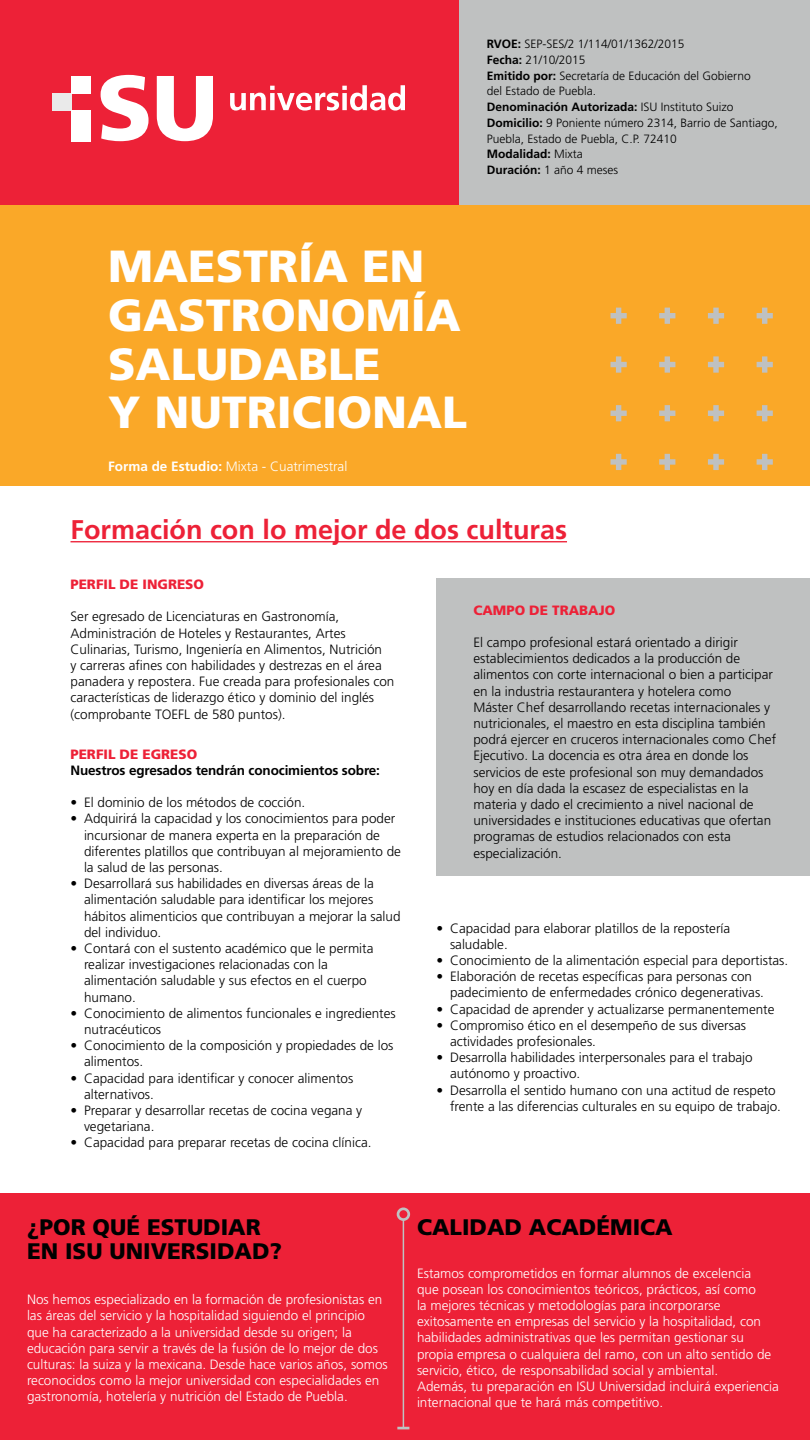
<style>
.page{position:relative;width:810px;height:1440px;background:#fff}
.page>*{position:absolute;margin:0;border:0;box-sizing:border-box;transform-origin:0 0}
.CARRERA{font:900 45px/48.8px "Frutiger LT Std";color:#fff}
.Formación{font:700 27px "Frutiger LT Std";color:#ed2137}
.TÍTULO_NEGRO{font:900 22.5px/24px "Frutiger LT Std";color:#000}
.PERFIL-3{font:300 13.5px/16.2px "Frutiger LT Std";color:#000}
.ESTUDIAR-CALIDAD{font:300 13.5px/16.2px "Frutiger LT Std";color:#fff}
.PERFIL-1{font:900 13.5px "Frutiger LT Std";color:#ed2137}
.PERFIL-2{font:700 13.5px "Frutiger LT Std";letter-spacing:-.01em;color:#000}
.Modalidad{font:300 13.5px "Frutiger LT Std";color:#fff}
.Modalidad-2{font:300 12px/15.8px "Frutiger LT Std";color:#000}
.Modalidad-3{font:700 12px "Frutiger LT Std";color:#000}
.s1{font-weight:700}
.s2{font-weight:300}
</style>
<div class="page">
<div style="left:0;top:0;width:486px;height:224px;background:#ed2137"></div>
<div style="left:459px;top:0;width:351px;height:206px;background:#bfc1c1"></div>
<div style="left:436px;top:579px;width:374px;height:297px;background:#bfc1c1"></div>
<div style="left:0;top:206px;width:810px;height:280px;background:#faa828"></div>
<svg style="left:230px;top:85px;width:175px;height:26px"></svg>
<svg style="left:101px;top:75px;width:48px;height:66px"></svg>
<svg style="left:157px;top:76px;width:56px;height:65px"></svg>
<div style="left:52px;top:93px;width:19px;height:17px;background:#eaeaea"></div>
<div style="left:71px;top:76px;width:20px;height:17px;background:#fff"></div>
<div style="left:71px;top:110px;width:20px;height:31px;background:#fff"></div>
<svg style="left:610px;top:308px;width:17px;height:16px"></svg>
<svg style="left:659px;top:308px;width:16px;height:16px"></svg>
<svg style="left:708px;top:308px;width:16px;height:16px"></svg>
<svg style="left:757px;top:308px;width:16px;height:16px"></svg>
<svg style="left:610px;top:454px;width:17px;height:16px"></svg>
<svg style="left:610px;top:405px;width:17px;height:16px"></svg>
<svg style="left:610px;top:356px;width:17px;height:17px"></svg>
<svg style="left:659px;top:454px;width:16px;height:16px"></svg>
<svg style="left:659px;top:405px;width:16px;height:16px"></svg>
<svg style="left:659px;top:356px;width:16px;height:17px"></svg>
<svg style="left:708px;top:454px;width:16px;height:16px"></svg>
<svg style="left:708px;top:405px;width:16px;height:16px"></svg>
<svg style="left:708px;top:356px;width:16px;height:17px"></svg>
<svg style="left:757px;top:454px;width:16px;height:16px"></svg>
<svg style="left:757px;top:405px;width:16px;height:16px"></svg>
<svg style="left:757px;top:356px;width:16px;height:17px"></svg>
<hr style="left:70px;top:541px;width:497px;height:1px;background:#ed2137">
<div style="left:0;top:1194px;width:810px;height:246px;background:#ed2137"></div>
<hr style="left:403px;top:1220px;width:1px;height:208px;background:#bfc2c2">
<div style="left:397px;top:1207px;width:13px;height:14px;border:3px solid #bfc2c2;border-radius:50%"></div>
<svg style="left:397px;top:1427px;width:12px;height:2px"></svg>
<p class="Modalidad-2" style="left:487px;top:36px;width:199px"><span class="s1">RVOE:</span> SEP-SES/2 1/114/01/1362/2015</p>
<p class="Modalidad-2" style="left:487px;top:52px;width:100px"><span class="s1">Fecha:</span> 21/10/2015</p>
<p class="Modalidad-2" style="left:487px;top:68px;width:266px"><span class="s1">Emitido por:</span> Secretaría de Educación del Gobierno</p>
<p class="Modalidad-2" style="left:487px;top:83px;width:111px">del Estado de Puebla.</p>
<p class="Modalidad-3" style="left:487px;top:100px;width:248px">Denominación Autorizada: <span class="s2">ISU Instituto Suizo</span></p>
<p class="Modalidad-2" style="left:487px;top:115px;width:293px"><span class="s1">Domicilio:</span> 9 Poniente número 2314, Barrio de Santiago,<br>Puebla, Estado de Puebla, C.P. 72410</p>
<p class="Modalidad-3" style="left:487px;top:147px;width:97px">Modalidad: <span class="s2">Mixta</span></p>
<p class="Modalidad-2" style="left:487px;top:162px;width:133px"><span class="s1">Duración:</span> 1 año 4 meses</p>
<p class="CARRERA" style="left:108px;top:242px;width:354px">MAESTRÍA EN<br>GASTRONOMÍA<br>SALUDABLE</p>
<p class="CARRERA" style="left:108px;top:388px;width:360px">Y NUTRICIONAL</p>
<p class="Modalidad" style="left:108px;top:458px;width:241px"><span class="s1">Forma de Estudio:</span> Mixta - Cuatrimestral</p>
<p class="Formación" style="left:70px;top:514px;width:498px">Formación con lo mejor de dos culturas</p>
<p class="PERFIL-1" style="left:70px;top:576px;width:135px">PERFIL DE INGRESO</p>
<p class="PERFIL-3" style="left:70px;top:609px;width:325px">Ser egresado de Licenciaturas en Gastronomía, Administración de Hoteles y Restaurantes, Artes Culinarias, Turismo, Ingeniería en Alimentos, Nutrición<br>y carreras afines con habilidades y destrezas en el área panadera y repostera. Fue creada para profesionales con características de liderazgo ético y dominio del inglés (comprobante TOEFL de 580 puntos).</p>
<p class="PERFIL-1" style="left:473px;top:602px;width:143px">CAMPO DE TRABAJO</p>
<p class="PERFIL-3" style="left:473px;top:634px;width:304px">El campo profesional estará orientado a dirigir establecimientos dedicados a la producción de alimentos con corte internacional o bien a participar en la industria restaurantera y hotelera como<br>Máster Chef desarrollando recetas internacionales y nutricionales, el maestro en esta disciplina también podrá ejercer en cruceros internacionales como Chef Ejecutivo. La docencia es otra área en donde los servicios de este profesional son muy demandados hoy en día dada la escasez de especialistas en la materia y dado el crecimiento a nivel nacional de universidades e instituciones educativas que ofertan programas de estudios relacionados con esta especialización.</p>
<p class="PERFIL-1" style="left:70px;top:746px;width:128px">PERFIL DE EGRESO</p>
<p class="PERFIL-2" style="left:70px;top:762px;width:311px">Nuestros egresados tendrán conocimientos sobre:</p>
<p class="PERFIL-3" style="left:70px;top:795px;width:236px">• El dominio de los métodos de cocción.</p>
<p class="PERFIL-3" style="left:84px;top:811px;width:319px;text-indent:-14px">• Adquirirá la capacidad y los conocimientos para poder incursionar de manera experta en la preparación de diferentes platillos que contribuyan al mejoramiento de la salud de las personas.</p>
<p class="PERFIL-3" style="left:84px;top:876px;width:318px;text-indent:-14px">• Desarrollará sus habilidades en diversas áreas de la alimentación saludable para identificar los mejores hábitos alimenticios que contribuyan a mejorar la salud del individuo.</p>
<p class="PERFIL-3" style="left:84px;top:940px;width:291px;text-indent:-14px">• Contará con el sustento académico que le permita realizar investigaciones relacionadas con la alimentación saludable y sus efectos en el cuerpo humano.</p>
<p class="PERFIL-3" style="left:84px;top:1005px;width:313px;text-indent:-14px">• Conocimiento de alimentos funcionales e ingredientes nutracéuticos</p>
<p class="PERFIL-3" style="left:84px;top:1038px;width:311px;text-indent:-14px">• Conocimiento de la composición y propiedades de los alimentos.</p>
<p class="PERFIL-3" style="left:84px;top:1070px;width:271px;text-indent:-14px">• Capacidad para identificar y conocer alimentos alternativos.</p>
<p class="PERFIL-3" style="left:84px;top:1102px;width:280px;text-indent:-14px">• Preparar y desarrollar recetas de cocina vegana y vegetariana.</p>
<p class="PERFIL-3" style="left:70px;top:1135px;width:303px">• Capacidad para preparar recetas de cocina clínica.</p>
<p class="PERFIL-3" style="left:450px;top:920px;width:282px;text-indent:-14px">• Capacidad para elaborar platillos de la repostería saludable.</p>
<p class="PERFIL-3" style="left:436px;top:952px;width:353px">• Conocimiento de la alimentación especial para deportistas.</p>
<p class="PERFIL-3" style="left:450px;top:969px;width:316px;text-indent:-14px">• Elaboración de recetas específicas para personas con padecimiento de enfermedades crónico degenerativas.</p>
<p class="PERFIL-3" style="left:436px;top:1001px;width:340px">• Capacidad de aprender y actualizarse permanentemente</p>
<p class="PERFIL-3" style="left:450px;top:1017px;width:298px;text-indent:-14px">• Compromiso ético en el desempeño de sus diversas actividades profesionales.</p>
<p class="PERFIL-3" style="left:450px;top:1050px;width:304px;text-indent:-14px">• Desarrolla habilidades interpersonales para el trabajo autónomo y proactivo.</p>
<p class="PERFIL-3" style="left:450px;top:1082px;width:333px;text-indent:-14px">• Desarrolla el sentido humano con una actitud de respeto frente a las diferencias culturales en su equipo de trabajo.</p>
<p class="TÍTULO_NEGRO" style="left:27px;top:1215px;width:257px">¿POR QUÉ ESTUDIAR<br>EN ISU UNIVERSIDAD?</p>
<p class="TÍTULO_NEGRO" style="left:417px;top:1215px;width:257px">CALIDAD ACADÉMICA</p>
<p class="ESTUDIAR-CALIDAD" style="left:27px;top:1292px;width:362px">Nos hemos especializado en la formación de profesionistas en las áreas del servicio y la hospitalidad siguiendo el principio que ha caracterizado a la universidad desde su origen; la educación para servir a través de la fusión de lo mejor de dos culturas: la suiza y la mexicana. Desde hace varios años, somos reconocidos como la mejor universidad con especialidades en gastronomía, hotelería y nutrición del Estado de Puebla.</p>
<p class="ESTUDIAR-CALIDAD" style="left:417px;top:1265px;width:356px">Estamos comprometidos en formar alumnos de excelencia que posean los conocimientos teóricos, prácticos, así como<br>la mejores técnicas y metodologías para incorporarse exitosamente en empresas del servicio y la hospitalidad, con habilidades administrativas que les permitan gestionar su propia empresa o cualquiera del ramo, con un alto sentido de servicio, ético, de responsabilidad social y ambiental.</p>
<p class="ESTUDIAR-CALIDAD" style="left:417px;top:1378px;width:364px">Además, tu preparación en ISU Universidad incluirá experiencia internacional que te hará más competitivo.</p>
</div>
